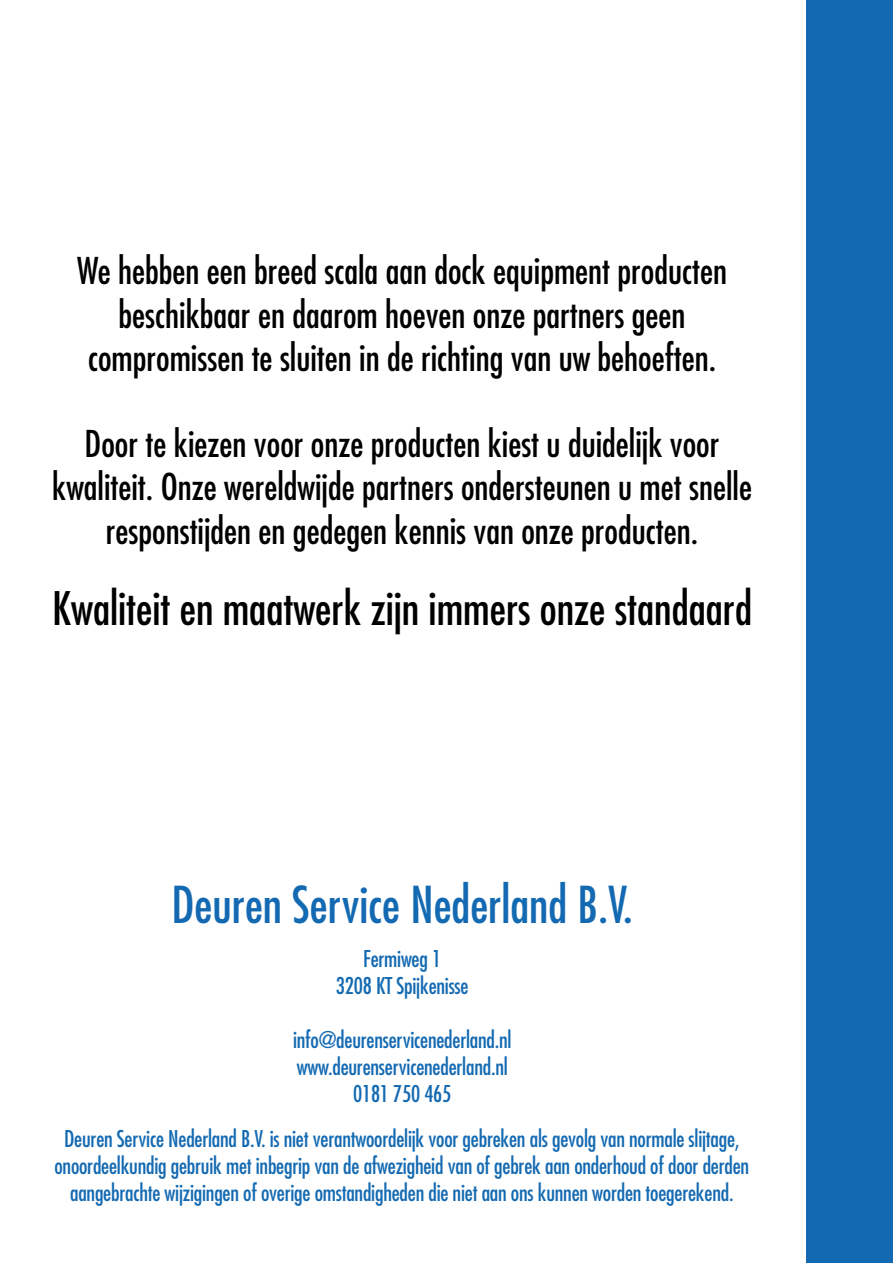
<style>
.page{position:relative;width:893px;height:1263px;background:#fff}
.page>*{position:absolute;margin:0;border:0;box-sizing:border-box;transform-origin:0 0}
.t1{font:condensed 49.5px "Futura Std";color:#146ab2}
.t2{font:condensed 45px "Futura Std";color:#000}
.t3{font:condensed 36px/43.2px "Futura Std";color:#000;text-align:center}
.t4{font:condensed 22.5px/27px "Futura Std";letter-spacing:-.01em;color:#146ab2;text-align:center}
</style>
<div class="page">
<div style="left:806px;top:0;width:87px;height:1263px;background:#146ab2"></div>
<h3 class="t3" style="left:77px;top:249px;width:651px">We hebben een breed scala aan dock equipment producten beschikbaar en daarom hoeven onze partners geen compromissen te sluiten in de richting van uw behoeften.</h3>
<h3 class="t3" style="left:52px;top:422px;width:701px">Door te kiezen voor onze producten kiest u duidelijk voor kwaliteit. Onze wereldwijde partners ondersteunen u met snelle responstijden en gedegen kennis van onze producten.</h3>
<h2 class="t2" style="left:52px;top:582px;width:702px">Kwaliteit en maatwerk zijn immers onze standaard</h2>
<h1 class="t1" style="left:172px;top:875px;width:463px">Deuren Service Nederland B.V.</h1>
<p class="t4" style="left:336px;top:945px;width:134px">Fermiweg 1<br>3208 KT Spijkenisse</p>
<p class="t4" style="left:293px;top:1026px;width:220px">info@deurenservicenederland.nl www.deurenservicenederland.nl<br>0181 750 465</p>
<p class="t4" style="left:54px;top:1124px;width:696px">Deuren Service Nederland B.V. is niet verantwoordelijk voor gebreken als gevolg van normale slijtage, onoordeelkundig gebruik met inbegrip van de afwezigheid van of gebrek aan onderhoud of door derden aangebrachte wijzigingen of overige omstandigheden die niet aan ons kunnen worden toegerekend.</p>
</div>
